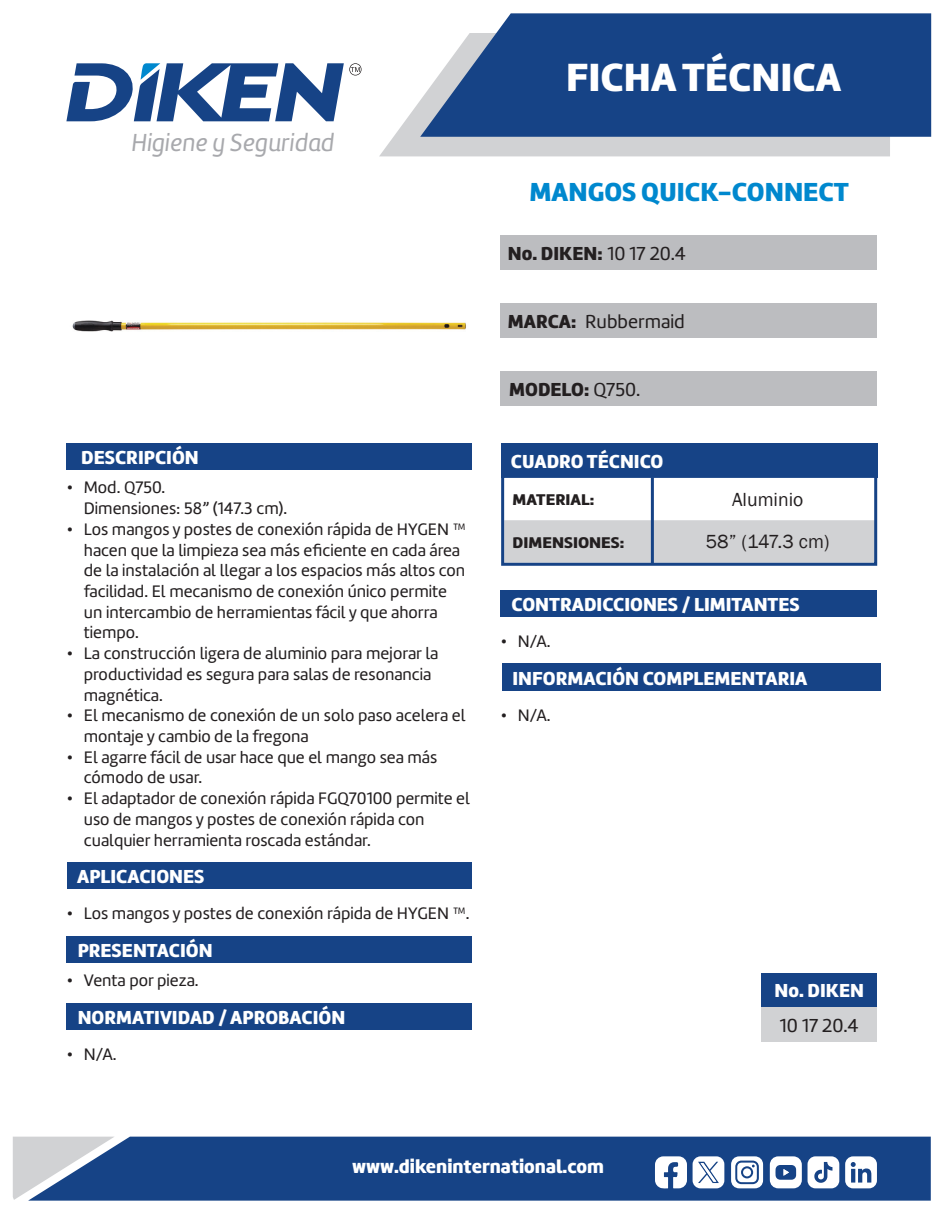
<style>
.page{position:relative;width:944px;height:1214px;background:#fff}
.page>*{position:absolute;margin:0;border:0;box-sizing:border-box;transform-origin:0 0}
.t1{font:40.8px "Amelia Basic Black";color:#fff}
.TÍTULO{font:27px "Amelia Basic Black";color:#0088ce}
.t2{font:25.5px "Amelia Basic Italic";color:#a8a9ad}
.t3{font:19.5px "Amelia Basic Black";color:#fff}
.t4{font:19.5px "Amelia Basic Black";color:#231f20}
.t5{font:19.5px "Amelia Basic";color:#231f20}
.t6{font:19.5px "Franklin Gothic";color:#231f20}
.t7{font:17.25px/20.7px "Amelia Basic";color:#231f20}
.t8{font:16.05px "Amelia Basic Black";color:#231f20;scale:1.05 1}
.s1{font-family:"Amelia Basic"}
.s2{font-family:"Amelia Basic Black"}
</style>
<div class="page">
<div style="left:29px;top:1136px;width:901px;height:64px;background:#164386"></div>
<svg style="left:13px;top:1136px;width:102px;height:63px;background:#96a6bf"></svg>
<svg style="left:379px;top:101px;width:511px;height:55px;background:#d5d6d8"></svg>
<svg style="left:420px;top:13px;width:511px;height:124px;background:#2a528f"></svg>
<svg style="left:66px;top:63px;width:295px;height:58px"></svg>
<svg style="left:655px;top:1156px;width:69px;height:32px"></svg>
<svg style="left:731px;top:1156px;width:32px;height:32px"></svg>
<div style="left:743px;top:1168px;width:8px;height:8px;background:#fff;border-radius:50%"></div>
<svg style="left:769px;top:1156px;width:32px;height:32px"></svg>
<svg style="left:807px;top:1156px;width:70px;height:32px"></svg>
<div style="left:500px;top:236px;width:377px;height:34px;background:#bcbdc0"></div>
<div style="left:500px;top:304px;width:377px;height:34px;background:#bcbdc0"></div>
<div style="left:500px;top:371px;width:377px;height:34px;background:#bcbdc0"></div>
<div style="left:67px;top:936px;width:405px;height:26px;background:#164386"></div>
<div style="left:67px;top:862px;width:405px;height:27px;background:#164386"></div>
<div style="left:67px;top:443px;width:405px;height:27px;background:#164386"></div>
<img style="left:72px;top:321px;width:394px;height:10px">
<div style="left:67px;top:1003px;width:405px;height:27px;background:#164386"></div>
<div style="left:500px;top:590px;width:377px;height:26px;background:#164386"></div>
<div style="left:501px;top:443px;width:376px;height:34px;background:#164386"></div>
<svg style="left:505px;top:479px;width:368px;height:83px"></svg>
<div style="left:501px;top:475px;width:376px;height:91px;border:3px solid #164386"></div>
<hr style="left:651px;top:477px;width:3px;height:87px;background:#164386">
<div style="left:761px;top:973px;width:116px;height:34px;background:#164386"></div>
<div style="left:761px;top:1007px;width:116px;height:34px;background:#d1d2d4"></div>
<div style="left:501px;top:663px;width:379px;height:28px;background:#164386"></div>
<h3 class="t2" style="left:132px;top:127px;width:204px">Higiene y Seguridad</h3>
<p class="t3" style="left:81px;top:445px;width:119px">DESCRIPCIÓN</p>
<p class="t7" style="left:84px;top:477px;width:205px;text-indent:-17px">• Mod. Q750.<br>Dimensiones: 58” (147.3 cm).</p>
<p class="t7" style="left:84px;top:519px;width:383px;text-indent:-17px">• Los mangos y postes de conexión rápida de HYGEN ™ hacen que la limpieza sea más eficiente en cada área de la instalación al llegar a los espacios más altos con facilidad. El mecanismo de conexión único permite un intercambio de herramientas fácil y que ahorra tiempo.</p>
<p class="t7" style="left:84px;top:643px;width:356px;text-indent:-17px">• La construcción ligera de aluminio para mejorar la productividad es segura para salas de resonancia magnética.</p>
<p class="t7" style="left:84px;top:705px;width:383px;text-indent:-17px">• El mecanismo de conexión de un solo paso acelera el montaje y cambio de la fregona</p>
<p class="t7" style="left:84px;top:746px;width:355px;text-indent:-17px">• El agarre fácil de usar hace que el mango sea más cómodo de usar.</p>
<p class="t7" style="left:84px;top:788px;width:387px;text-indent:-17px">• El adaptador de conexión rápida FGQ70100 permite el uso de mangos y postes de conexión rápida con cualquier herramienta roscada estándar.</p>
<p class="t3" style="left:77px;top:865px;width:129px">APLICACIONES</p>
<p class="t7" style="left:67px;top:903px;width:404px">• Los mangos y postes de conexión rápida de HYGEN ™.</p>
<p class="t3" style="left:78px;top:938px;width:136px">PRESENTACIÓN</p>
<p class="t7" style="left:67px;top:970px;width:133px">• Venta por pieza.</p>
<p class="t3" style="left:78px;top:1005px;width:269px">NORMATIVIDAD / APROBACIÓN</p>
<p class="t7" style="left:67px;top:1044px;width:51px">• N/A.</p>
<h1 class="t1" style="left:566px;top:53px;width:276px">FICHA TÉCNICA</h1>
<p class="TÍTULO" style="left:529px;top:176px;width:321px">MANGOS QUICK-CONNECT</p>
<p class="t4" style="left:508px;top:242px;width:179px">No. DIKEN: <span class="s1">10 17 20.4</span></p>
<p class="t5" style="left:508px;top:310px;width:178px"><span class="s2">MARCA:</span> Rubbermaid</p>
<p class="t4" style="left:509px;top:377px;width:132px">MODELO: <span class="s1">Q750.</span></p>
<p class="t3" style="left:511px;top:449px;width:154px">CUADRO TÉCNICO</p>
<p class="t8" style="left:512px;top:490px;width:79px">MATERIAL:</p>
<p class="t6" style="left:732px;top:487px;width:73px">Aluminio</p>
<p class="t8" style="left:512px;top:532px;width:108px">DIMENSIONES:</p>
<p class="t6" style="left:705px;top:530px;width:125px">58” (147.3 cm)</p>
<p class="t3" style="left:511px;top:592px;width:289px">CONTRADICCIONES / LIMITANTES</p>
<p class="t7" style="left:500px;top:630px;width:51px">• N/A.</p>
<p class="t3" style="left:512px;top:666px;width:296px">INFORMACIÓN COMPLEMENTARIA</p>
<p class="t7" style="left:500px;top:705px;width:51px">• N/A.</p>
<p class="t3" style="left:774px;top:979px;width:91px">No. DIKEN</p>
<p class="t5" style="left:780px;top:1013px;width:80px">10 17 20.4</p>
<p class="t3" style="left:352px;top:1154px;width:253px">www.dikeninternational.com</p>
</div>
